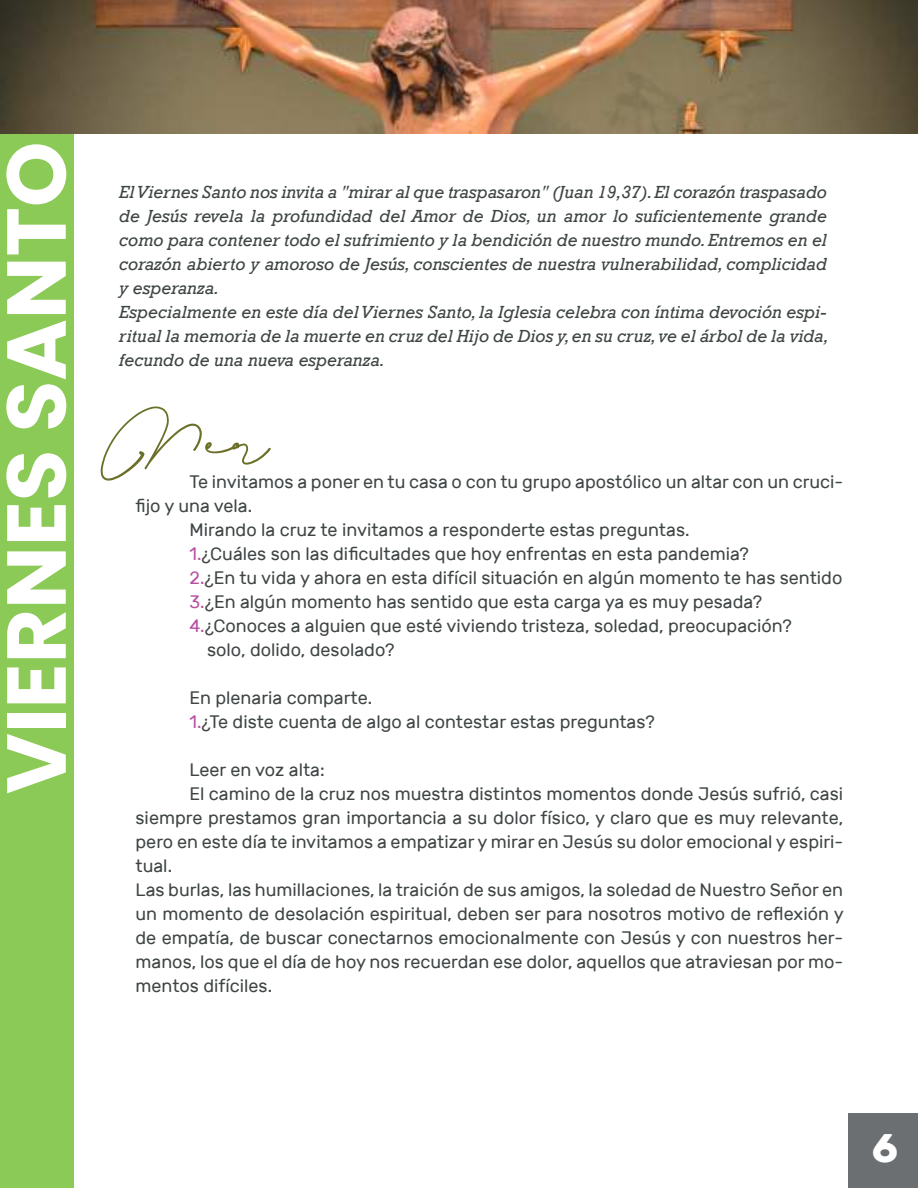
<style>
.page{position:relative;width:918px;height:1188px;background:#fff}
.page>*{position:absolute;margin:0;border:0;box-sizing:border-box;transform-origin:0 0}
.t1{font:700 83.4px "Poppins";color:#fff}
.t2{font:54.9px "Blackstand";color:#6a7028}
.t3{font:700 39.75px "Rubik";color:#fff}
.t4{font:18px/24px "Rubik";color:#3f4545}
.t5{font:italic 18px/24px "Rockwell";color:#3f4545}
.s1{color:#b852a0}
</style>
<div class="page">
<div style="left:0;top:135px;width:73px;height:1053px;background:#8cca57"></div>
<img style="left:0;top:0;width:918px;height:133px">
<div style="left:848px;top:1114px;width:70px;height:74px;background:#6b6f72"></div>
<h1 class="t1" style="left:-12px;top:794px;width:654px;rotate:-90deg">VIERNES SANTO</h1>
<p class="t5" style="left:119px;top:181px;width:711px">El Viernes Santo nos invita a "mirar al que traspasaron" (Juan 19,37). El corazón traspasado de Jesús revela la profundidad del Amor de Dios, un amor lo suficientemente grande como para contener todo el sufrimiento y la bendición de nuestro mundo. Entremos en el corazón abierto y amoroso de Jesús, conscientes de nuestra vulnerabilidad, complicidad y esperanza.<br>Especialmente en este día del Viernes Santo, la Iglesia celebra con íntima devoción espi&shy;ritual la memoria de la muerte en cruz del Hijo de Dios y, en su cruz, ve el árbol de la vida, fecundo de una nueva esperanza.</p>
<h2 class="t2" style="left:119px;top:402px;width:151px">Ver</h2>
<p class="t4" style="left:190px;top:470px;width:655px">Te invitamos a poner en tu casa o con tu grupo apostólico un altar con un cruci-</p>
<p class="t4" style="left:136px;top:494px;width:118px">fijo y una vela.</p>
<p class="t4" style="left:190px;top:518px;width:502px">Mirando la cruz te invitamos a responderte estas preguntas.</p>
<p class="t4" style="left:190px;top:542px;width:561px"><span class="s1">1.</span>¿Cuáles son las dificultades que hoy enfrentas en esta pandemia?</p>
<p class="t4" style="left:190px;top:566px;width:654px"><span class="s1">2.</span>¿En tu vida y ahora en esta difícil situación en algún momento te has sentido</p>
<p class="t4" style="left:190px;top:590px;width:574px"><span class="s1">3.</span>¿En algún momento has sentido que esta carga ya es muy pesada?</p>
<p class="t4" style="left:190px;top:614px;width:604px"><span class="s1">4.</span>¿Conoces a alguien que esté viviendo tristeza, soledad, preocupación?</p>
<p class="t4" style="left:207px;top:638px;width:189px">solo, dolido, desolado?</p>
<p class="t4" style="left:190px;top:686px;width:467px">En plenaria comparte.<br><span class="s1">1.</span>¿Te diste cuenta de algo al contestar estas preguntas?</p>
<p class="t4" style="left:190px;top:758px;width:137px">Leer en voz alta:</p>
<p class="t4" style="left:190px;top:782px;width:655px">El camino de la cruz nos muestra distintos momentos donde Jesús sufrió, casi</p>
<p class="t4" style="left:136px;top:806px;width:709px">siempre prestamos gran importancia a su dolor físico, y claro que es muy relevante,</p>
<p class="t4" style="left:136px;top:830px;width:709px">pero en este día te invitamos a empatizar y mirar en Jesús su dolor emocional y espiri-</p>
<p class="t4" style="left:136px;top:854px;width:38px">tual.</p>
<p class="t4" style="left:136px;top:878px;width:709px">Las burlas, las humillaciones, la traición de sus amigos, la soledad de Nuestro Señor en</p>
<p class="t4" style="left:136px;top:902px;width:710px">un momento de desolación espiritual, deben ser para nosotros motivo de reflexión y</p>
<p class="t4" style="left:136px;top:926px;width:709px">de empatía, de buscar conectarnos emocionalmente con Jesús y con nuestros her-</p>
<p class="t4" style="left:136px;top:950px;width:709px">manos, los que el día de hoy nos recuerdan ese dolor, aquellos que atraviesan por mo-</p>
<p class="t4" style="left:136px;top:974px;width:138px">mentos difíciles.</p>
<h3 class="t3" style="left:872px;top:1125px;width:28px">6</h3>
</div>
